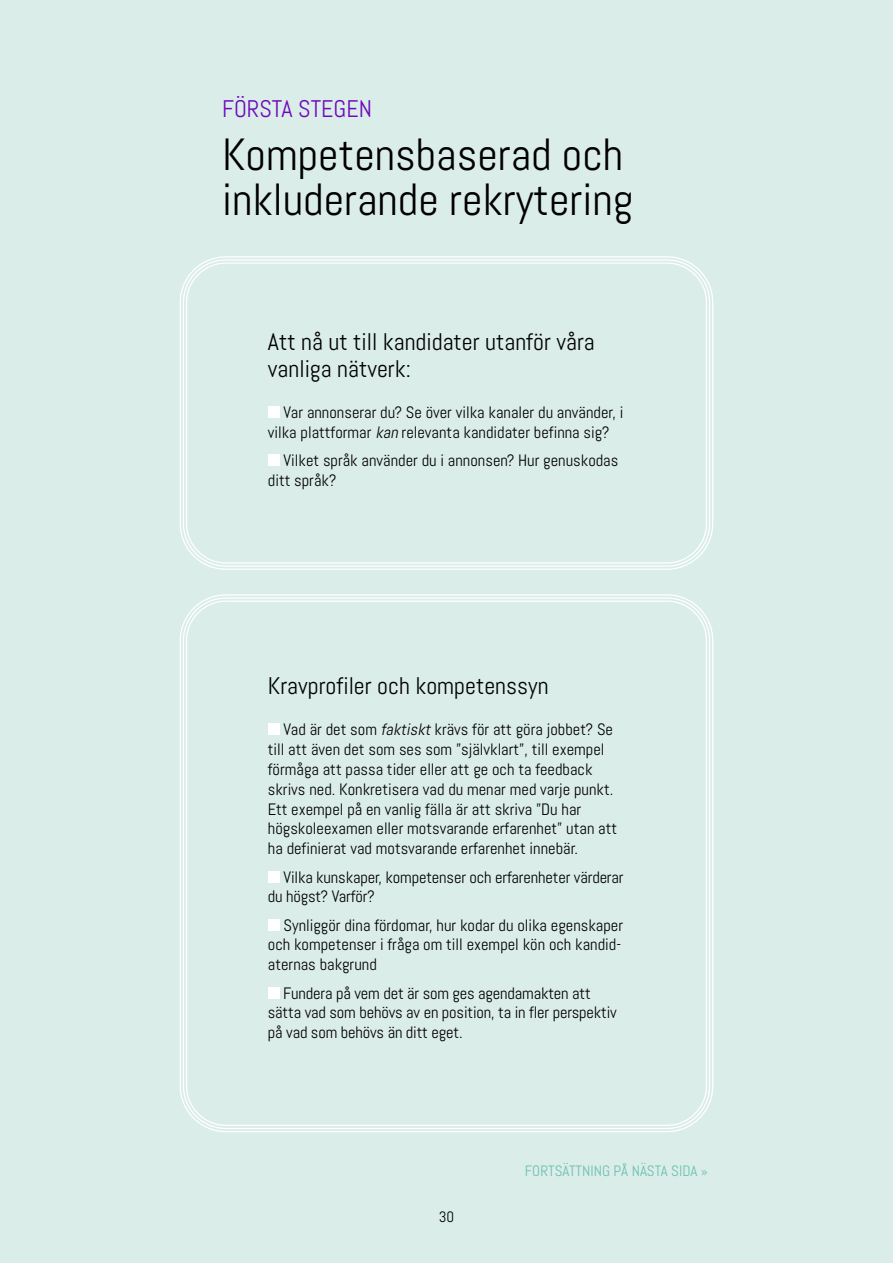
<style>
.page{position:relative;width:893px;height:1263px;background:#fff}
.page>*{position:absolute;margin:0;border:0;box-sizing:border-box;transform-origin:0 0}
.t1{font:45px/45px "Abel";color:#000}
.t2{font:24px/27px "Abel";color:#000}
.t3{font:24px "Abel";color:#6e0abc}
.t4{font:16.5px/19.8px "Abel";color:#000}
.t5{font:15px "Abel";color:#6cc1b0}
.t6{font:15px "Abel";color:#000}
.s1{font-style:italic}
</style>
<div class="page">
<div style="left:0;top:0;width:892px;height:1263px;background:#dbede9"></div>
<svg style="left:892px;top:0;width:1px;height:1263px"></svg>
<div style="left:182px;top:259px;width:529px;height:308px;background:#dbede9"></div>
<div style="left:182px;top:597px;width:529px;height:533px;background:#dbede9"></div>
<svg style="left:268px;top:406px;width:12px;height:12px"></svg>
<svg style="left:268px;top:454px;width:12px;height:12px"></svg>
<svg style="left:268px;top:723px;width:12px;height:12px"></svg>
<svg style="left:268px;top:871px;width:12px;height:11px"></svg>
<svg style="left:268px;top:919px;width:12px;height:12px"></svg>
<svg style="left:268px;top:987px;width:12px;height:11px"></svg>
<h2 class="t3" style="left:222px;top:93px;width:151px">FÖRSTA STEGEN</h2>
<h1 class="t1" style="left:222px;top:132px;width:413px">Kompetensbaserad och inkluderande rekrytering</h1>
<h2 class="t2" style="left:268px;top:328px;width:328px">Att nå ut till kandidater utanför våra vanliga nätverk:</h2>
<p class="t4" style="left:268px;top:403px;width:357px;text-indent:16px">Var annonserar du? Se över vilka kanaler du använder, i vilka plattformar <span class="s1">kan</span> relevanta kandidater befinna sig?</p>
<p class="t4" style="left:268px;top:451px;width:352px;text-indent:16px">Vilket språk använder du i annonsen? Hur genuskodas ditt språk?</p>
<h2 class="t2" style="left:268px;top:673px;width:282px">Kravprofiler och kompetenssyn</h2>
<p class="t4" style="left:268px;top:720px;width:351px;text-indent:16px">Vad är det som <span class="s1">faktiskt</span>krävs för att göra jobbet? Se till att även det som ses som ”självklart”, till exempel förmåga att passa tider eller att ge och ta feedback skrivs ned. Konkretisera vad du menar med varje punkt.<br>Ett exempel på en vanlig fälla är att skriva ”Du har högskoleexamen eller motsvarande erfarenhet” utan att ha definierat vad motsvarande erfarenhet innebär.</p>
<p class="t4" style="left:268px;top:867px;width:357px;text-indent:16px">Vilka kunskaper, kompetenser och erfarenheter värderar du högst? Varför?</p>
<p class="t4" style="left:268px;top:915px;width:357px;text-indent:16px">Synliggör dina fördomar, hur kodar du olika egenskaper och kompetenser i fråga om till exempel kön och kandid&shy;aternas bakgrund</p>
<p class="t4" style="left:268px;top:983px;width:351px;text-indent:15px">Fundera på vem det är som ges agendamakten att sätta vad som behövs av en position, ta in fler perspektiv på vad som behövs än ditt eget.</p>
<p class="t6" style="left:439px;top:1208px;width:17px">30</p>
<p class="t5" style="left:525px;top:1162px;width:185px">FORTSÄTTNING PÅ NÄSTA SIDA »</p>
</div>
